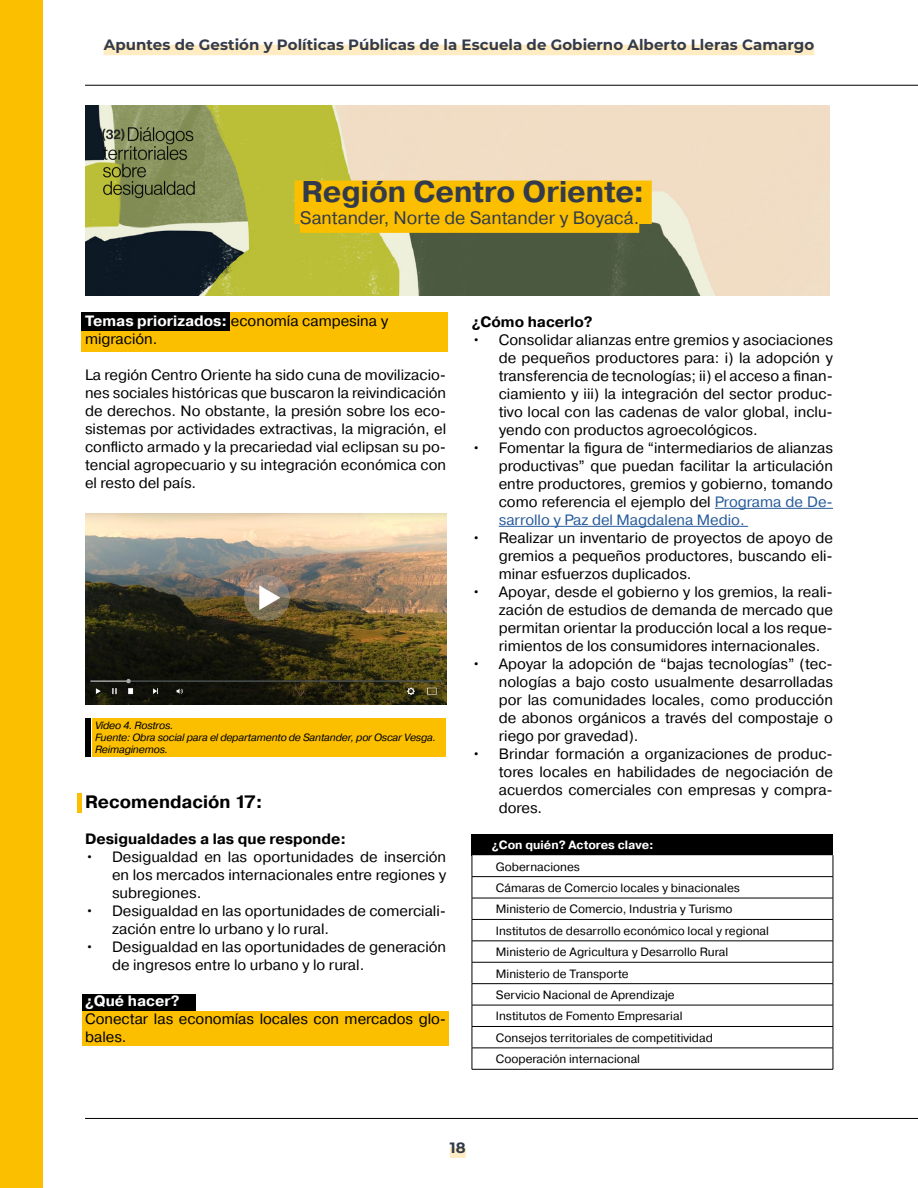
<style>
.page{position:relative;width:918px;height:1188px;background:#fff}
.page>*{position:absolute;margin:0;border:0;box-sizing:border-box;transform-origin:0 0}
.t1{font:700 30px "Pragmatica";letter-spacing:-.005em;color:#333b4b}
.t2{font:18px "Pragmatica";letter-spacing:-.005em;color:#333b4b}
.t3{font:700 18px "Pragmatica";color:#000}
.t4{font:15px/18px "Pragmatica";color:#000;text-align:justify}
.t5{font:700 15px "Montserrat";letter-spacing:.005em;color:#333b4b}
.t6{font:700 15px "Pragmatica";color:#000}
.t7{font:700 15px "Pragmatica";color:#fff}
.t8{font:12px/21.5px "Pragmatica";color:#000}
.t9{font:700 12px "Pragmatica";color:#fff}
.t10{font:italic 10.5px/12px "Pragmatica";letter-spacing:-.02em;color:#000}
.s1{font-weight:700;color:#fff}
.s2{color:#275b9b}
</style>
<div class="page">
<hr style="left:85px;top:1118px;width:833px;height:1px;background:#000">
<hr style="left:85px;top:85px;width:833px;height:1px;background:#000">
<div style="left:0;top:0;width:43px;height:1188px;background:#fbbf00"></div>
<div style="left:450px;top:1147px;width:16px;height:11px;background:#ffecc2"></div>
<div style="left:104px;top:45px;width:710px;height:10px;background:#ffecc2"></div>
<div style="left:81px;top:313px;width:366px;height:39px;background:#fbbf00"></div>
<div style="left:81px;top:313px;width:149px;height:18px;background:#000"></div>
<div style="left:82px;top:1011px;width:366px;height:34px;background:#fbbf00"></div>
<div style="left:82px;top:995px;width:114px;height:16px;background:#000"></div>
<img style="left:86px;top:700px;width:361px;height:4px">
<img style="left:86px;top:513px;width:361px;height:187px">
<img style="left:85px;top:105px;width:745px;height:191px">
<div style="left:295px;top:181px;width:357px;height:43px;background:#fbbf00"></div>
<div style="left:300px;top:203px;width:339px;height:30px;background:#fbbf00"></div>
<div style="left:472px;top:834px;width:361px;height:21px;background:#000"></div>
<svg style="left:473px;top:855px;width:360px;height:21px"></svg>
<svg style="left:473px;top:877px;width:360px;height:192px"></svg>
<hr style="left:472px;top:876px;width:361px;height:1px;background:#000">
<hr style="left:472px;top:898px;width:361px;height:1px;background:#000">
<hr style="left:472px;top:919px;width:361px;height:1px;background:#000">
<hr style="left:472px;top:941px;width:361px;height:1px;background:#000">
<hr style="left:472px;top:962px;width:361px;height:1px;background:#000">
<hr style="left:472px;top:983px;width:361px;height:1px;background:#000">
<hr style="left:472px;top:1005px;width:361px;height:1px;background:#000">
<hr style="left:472px;top:1026px;width:361px;height:1px;background:#000">
<hr style="left:472px;top:1048px;width:361px;height:1px;background:#000">
<svg style="left:472px;top:855px;width:1px;height:214px"></svg>
<svg style="left:833px;top:855px;width:1px;height:214px"></svg>
<hr style="left:472px;top:1069px;width:361px;height:1px;background:#000">
<img style="left:101px;top:126px;width:96px;height:74px">
<div style="left:93px;top:719px;width:353px;height:38px;background:#fbbf00"></div>
<div style="left:85px;top:719px;width:6px;height:38px;background:#000"></div>
<div style="left:77px;top:793px;width:5px;height:19px;background:#fbbf00"></div>
<hr style="left:715px;top:508px;width:118px;height:1px;background:#275b9b">
<hr style="left:499px;top:526px;width:249px;height:1px;background:#275b9b">
<p class="t5" style="left:104px;top:34px;width:712px">Apuntes de Gestión y Políticas Públicas de la Escuela de Gobierno Alberto Lleras Camargo</p>
<h1 class="t1" style="left:302px;top:172px;width:345px">Región Centro Oriente:</h1>
<p class="t2" style="left:300px;top:207px;width:341px">Santander, Norte de Santander y Boyacá.</p>
<p class="t4" style="left:85px;top:313px;width:305px"><span class="s1">Temas priorizados:</span> economía campesina y migración.</p>
<p class="t4" style="left:85px;top:367px;width:363px">La región Centro Oriente ha sido cuna de movilizacio&shy;nes sociales históricas que buscaron la reivindicación de derechos. No obstante, la presión sobre los eco&shy;sistemas por actividades extractivas, la migración, el conflicto armado y la precariedad vial eclipsan su po&shy;tencial agropecuario y su integración económica con el resto del país.</p>
<p class="t10" style="left:95px;top:720px;width:343px">Vídeo 4. Rostros.<br>Fuente: Obra social para el departamento de Santander, por Oscar Vesga.<br>Reimaginemos.</p>
<p class="t3" style="left:85px;top:791px;width:179px">Recomendación 17:</p>
<p class="t6" style="left:85px;top:829px;width:263px">Desigualdades a las que responde:</p>
<p class="t4" style="left:112px;top:849px;width:336px;text-indent:-27px">• Desigualdad en las oportunidades de inserción en los mercados internacionales entre regiones y subregiones.</p>
<p class="t4" style="left:112px;top:903px;width:336px;text-indent:-27px">• Desigualdad en las oportunidades de comerciali&shy;zación entre lo urbano y lo rural.</p>
<p class="t4" style="left:112px;top:939px;width:336px;text-indent:-27px">• Desigualdad en las oportunidades de generación de ingresos entre lo urbano y lo rural.</p>
<p class="t7" style="left:85px;top:991px;width:96px">¿Qué hacer?</p>
<p class="t4" style="left:85px;top:1011px;width:363px">Conectar las economías locales con mercados glo&shy;bales.</p>
<p class="t6" style="left:472px;top:312px;width:122px">¿Cómo hacerlo?</p>
<p class="t4" style="left:499px;top:331px;width:336px;text-indent:-27px">• Consolidar alianzas entre gremios y asociaciones de pequeños productores para: i) la adopción y transferencia de tecnologías; ii) el acceso a finan&shy;ciamiento y iii) la integración del sector produc&shy;tivo local con las cadenas de valor global, inclu&shy;yendo con productos agroecológicos.</p>
<p class="t4" style="left:499px;top:439px;width:336px;text-indent:-27px">• Fomentar la figura de “intermediarios de alianzas productivas” que puedan facilitar la articulación entre productores, gremios y gobierno, tomando como referencia el ejemplo del <span class="s2">Programa de De&shy;sarrollo y Paz del Magdalena Medio.</span></p>
<p class="t4" style="left:499px;top:529px;width:336px;text-indent:-27px">• Realizar un inventario de proyectos de apoyo de gremios a pequeños productores, buscando eli&shy;minar esfuerzos duplicados.</p>
<p class="t4" style="left:499px;top:583px;width:336px;text-indent:-27px">• Apoyar, desde el gobierno y los gremios, la reali&shy;zación de estudios de demanda de mercado que permitan orientar la producción local a los reque&shy;rimientos de los consumidores internacionales.</p>
<p class="t4" style="left:499px;top:655px;width:336px;text-indent:-27px">• Apoyar la adopción de “bajas tecnologías” (tec&shy;nologías a bajo costo usualmente desarrolladas por las comunidades locales, como producción de abonos orgánicos a través del compostaje o riego por gravedad).</p>
<p class="t4" style="left:499px;top:745px;width:336px;text-indent:-27px">• Brindar formación a organizaciones de produc&shy;tores locales en habilidades de negociación de acuerdos comerciales con empresas y compra&shy;dores.</p>
<p class="t9" style="left:492px;top:837px;width:163px">¿Con quién? Actores clave:</p>
<p class="t8" style="left:496px;top:856px;width:275px">Gobernaciones<br>Cámaras de Comercio locales y binacionales Ministerio de Comercio, Industria y Turismo Institutos de desarrollo económico local y regional Ministerio de Agricultura y Desarrollo Rural Ministerio de Transporte<br>Servicio Nacional de Aprendizaje<br>Institutos de Fomento Empresarial<br>Consejos territoriales de competitividad Cooperación internacional</p>
<p class="t5" style="left:450px;top:1137px;width:18px">18</p>
</div>
